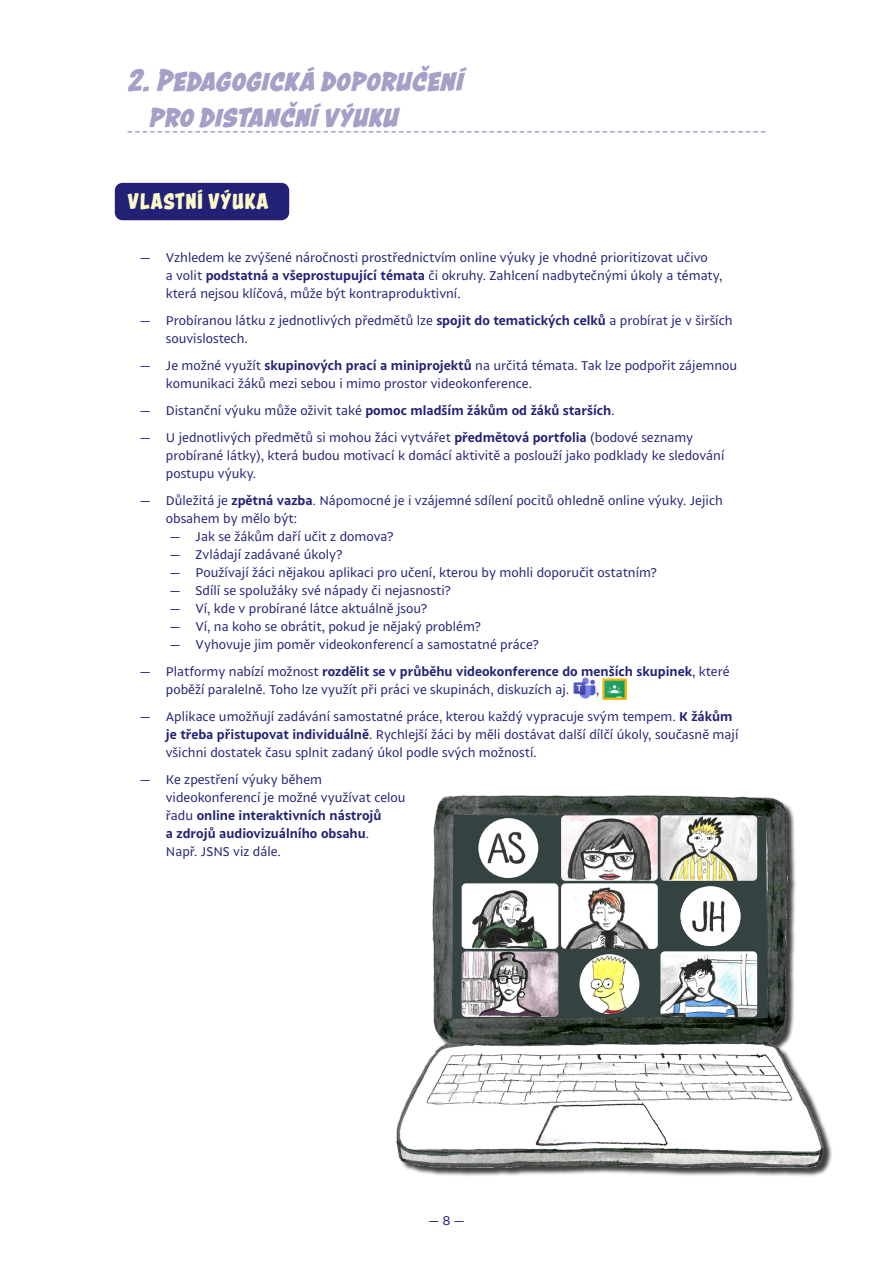
<style>
.page{position:relative;width:893px;height:1263px;background:#fff}
.page>*{position:absolute;margin:0;border:0;box-sizing:border-box;transform-origin:0 0}
.t1{font:italic 700 33px/36px "Astounder Squared BB";color:#a4a0c7}
.t2{font:700 24px "Astounder Squared BB";letter-spacing:.025em;color:#fbf8ca}
.t3{font:13.5px/18px "Sprout";color:#232176}
.t4{font:700 13.5px "Sprout";color:#232176}
.s1{font-weight:700}
.s2{font-weight:400}
</style>
<div class="page">
<img style="left:396px;top:795px;width:433px;height:381px">
<svg style="left:452px;top:815px;width:316px;height:204px;background:#384444"></svg>
<img style="left:561px;top:815px;width:97px;height:66px">
<img style="left:462px;top:883px;width:96px;height:66px">
<img style="left:561px;top:883px;width:97px;height:66px">
<img style="left:660px;top:951px;width:97px;height:66px">
<img style="left:462px;top:951px;width:96px;height:66px">
<img style="left:478px;top:818px;width:60px;height:60px;border-radius:30px">
<img style="left:660px;top:815px;width:97px;height:66px">
<img style="left:579px;top:954px;width:60px;height:60px;border-radius:30px">
<img style="left:681px;top:888px;width:59px;height:58px">
<svg style="left:128px;top:131px;width:637px;height:2px"></svg>
<div style="left:115px;top:183px;width:174px;height:37px;background:#232176;border-radius:8px"></div>
<img style="left:573px;top:677px;width:23px;height:22px">
<img style="left:603px;top:679px;width:24px;height:21px">
<h1 class="t1" style="left:149px;top:62px;width:316px;text-indent:-21px">2. Pedagogická doporučení pro distanční výuku</h1>
<h3 class="t2" style="left:128px;top:187px;width:142px">VLASTNÍ VÝUKA</h3>
<p class="t3" style="left:166px;top:248px;width:558px;text-indent:-26px">— Vzhledem ke zvýšené náročnosti prostřednictvím online výuky je vhodné prioritizovat učivo<br>a volit <span class="s1">podstatná a všeprostupující témata</span> či okruhy. Zahlcení nadbytečnými úkoly a tématy, která nejsou klíčová, může být kontraproduktivní.</p>
<p class="t3" style="left:166px;top:311px;width:568px;text-indent:-26px">— Probíranou látku z jednotlivých předmětů lze <span class="s1">spojit do tematických celků</span> a probírat je v širších souvislostech.</p>
<p class="t3" style="left:166px;top:356px;width:573px;text-indent:-26px">— Je možné využít <span class="s1">skupinových prací a miniprojektů</span> na určitá témata. Tak lze podpořit zájemnou komunikaci žáků mezi sebou i mimo prostor videokonference.</p>
<p class="t4" style="left:140px;top:401px;width:476px"><span class="s2">— Distanční výuku může oživit také</span> pomoc mladším žákům od žáků starších<span class="s2">.</span></p>
<p class="t3" style="left:166px;top:428px;width:560px;text-indent:-26px">— U jednotlivých předmětů si mohou žáci vytvářet <span class="s1">předmětová portfolia</span> (bodové seznamy probírané látky), která budou motivací k domácí aktivitě a poslouží jako podklady ke sledování postupu výuky.</p>
<p class="t3" style="left:166px;top:491px;width:559px;text-indent:-26px">— Důležitá je <span class="s1">zpětná vazba</span>. Nápomocné je i vzájemné sdílení pocitů ohledně online výuky. Jejich obsahem by mělo být:</p>
<p class="t3" style="left:170px;top:527px;width:225px">— Jak se žákům daří učit z domova?</p>
<p class="t3" style="left:170px;top:545px;width:174px">— Zvládají zadávané úkoly?</p>
<p class="t3" style="left:170px;top:563px;width:488px">— Používají žáci nějakou aplikaci pro učení, kterou by mohli doporučit ostatním?</p>
<p class="t3" style="left:170px;top:581px;width:282px">— Sdílí se spolužáky své nápady či nejasnosti?</p>
<p class="t3" style="left:170px;top:599px;width:259px">— Ví, kde v probírané látce aktuálně jsou?</p>
<p class="t3" style="left:170px;top:617px;width:312px">— Ví, na koho se obrátit, pokud je nějaký problém?</p>
<p class="t3" style="left:170px;top:635px;width:370px">— Vyhovuje jim poměr videokonferencí a samostatné práce?</p>
<p class="t3" style="left:166px;top:662px;width:565px;text-indent:-26px">— Platformy nabízí možnost <span class="s1">rozdělit se v průběhu videokonference do menších skupinek</span>, které poběží paralelně. Toho lze využít při práci ve skupinách, diskuzích aj.</p>
<p class="t3" style="left:596px;top:680px;width:5px">,</p>
<p class="t3" style="left:166px;top:707px;width:574px;text-indent:-26px">— Aplikace umožňují zadávání samostatné práce, kterou každý vypracuje svým tempem. <span class="s1">K žákům je třeba přistupovat individuálně</span>. Rychlejší žáci by měli dostávat další dílčí úkoly, současně mají všichni dostatek času splnit zadaný úkol podle svých možností.</p>
<p class="t3" style="left:166px;top:770px;width:241px;text-indent:-26px">— Ke zpestření výuky během videokonferencí je možné využívat celou řadu <span class="s1">online interaktivních nástrojů<br>a zdrojů audiovizuálního obsahu</span>.<br>Např. JSNS viz dále.</p>
<p class="t3" style="left:429px;top:1211px;width:37px">— 8 —</p>
</div>
